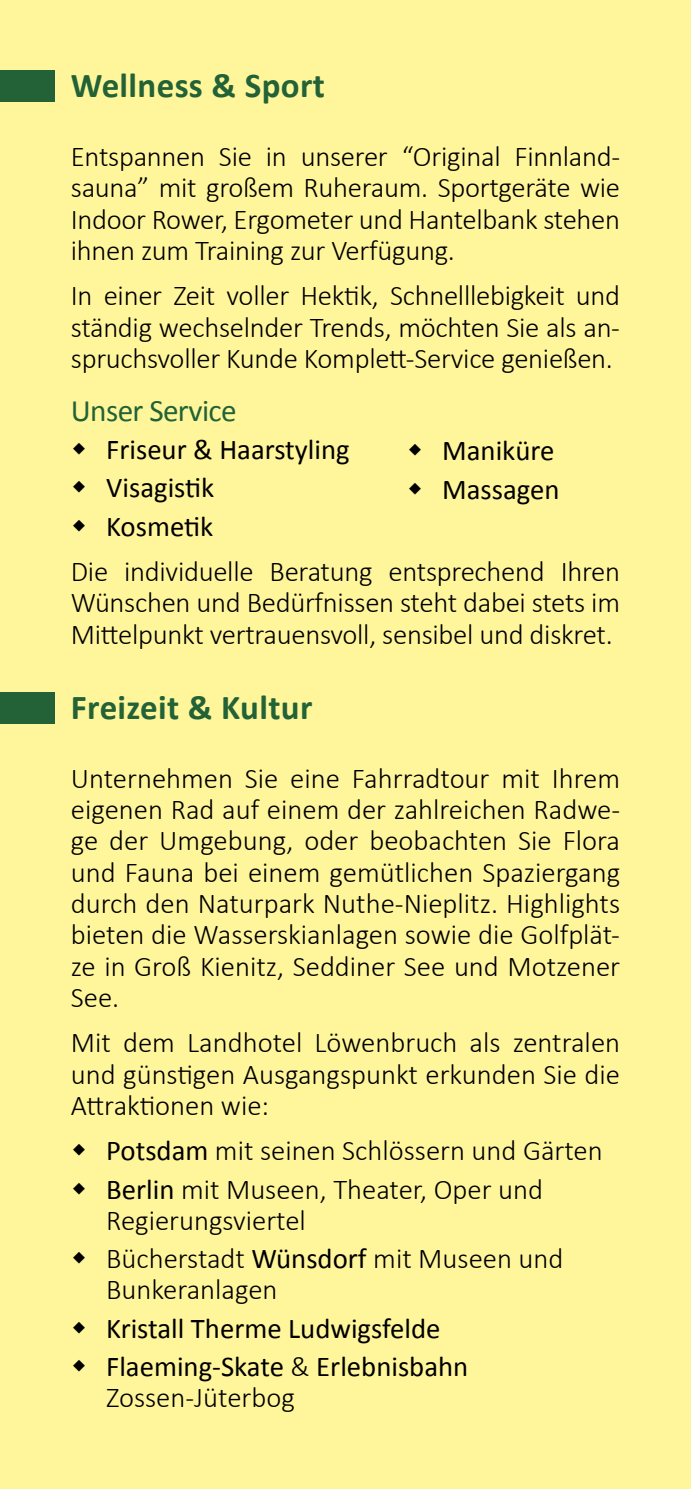
<style>
.page{position:relative;width:691px;height:1489px;background:#fff}
.page>*{position:absolute;margin:0;border:0;box-sizing:border-box;transform-origin:0 0}
.t1{font:700 35px "Calibri";letter-spacing:.01em;color:#226236}
.t2{font:31.25px "Calibri";letter-spacing:-.02em;color:#226236}
.t3{font:300 28.75px/31.2px "Calibri";color:#000;text-align:justify}
.t4{font:28.75px/38.2px "Calibri";color:#000}
.s1{font-weight:400}
.s2{font-weight:300}
</style>
<div class="page">
<div style="left:0;top:0;width:691px;height:1488px;background:#fff69b"></div>
<div style="left:0;top:692px;width:55px;height:31px;background:#226236"></div>
<div style="left:0;top:70px;width:55px;height:32px;background:#226236"></div>
<p class="t1" style="left:71px;top:63px;width:256px">Wellness &amp; Sport</p>
<p class="t3" style="left:71px;top:141px;width:551px">Entspannen Sie in unserer “Original Finnland&shy;sauna” mit großem Ruheraum. Sportgeräte wie Indoor Rower, Ergometer und Hantelbank stehen ihnen zum Training zur Verfügung.</p>
<p class="t3" style="left:71px;top:280px;width:551px">In einer Zeit voller Hektik, Schnelllebigkeit und ständig wechselnder Trends, möchten Sie als an&shy;spruchsvoller Kunde Komplett-Service genießen.</p>
<p class="t2" style="left:71px;top:390px;width:167px">Unser Service</p>
<p class="t4" style="left:106px;top:430px;width:245px">Friseur &amp; Haarstyling<br>Visagistik<br>Kosmetik</p>
<p class="t3" style="left:71px;top:555px;width:551px">Die individuelle Beratung entsprechend Ihren Wünschen und Bedürfnissen steht dabei stets im Mittelpunkt vertrauensvoll, sensibel und diskret.</p>
<p class="t4" style="left:442px;top:432px;width:119px">Maniküre<br>Massagen</p>
<p class="t1" style="left:71px;top:685px;width:243px">Freizeit &amp; Kultur</p>
<p class="t3" style="left:71px;top:762px;width:551px">Unternehmen Sie eine Fahrradtour mit Ihrem eigenen Rad auf einem der zahlreichen Radwe&shy;ge der Umgebung, oder beobachten Sie Flora und Fauna bei einem gemütlichen Spaziergang durch den Naturpark Nuthe-Nieplitz. Highlights bieten die Wasserskianlagen sowie die Golfplät&shy;ze in Groß Kienitz, Seddiner See und Motzener See.</p>
<p class="t3" style="left:71px;top:1026px;width:551px">Mit dem Landhotel Löwenbruch als zentralen und günstigen Ausgangspunkt erkunden Sie die Attraktionen wie:</p>
<p class="t3" style="left:106px;top:1131px;width:498px;line-height:38.2px"><span class="s1">Potsdam</span> mit seinen Schlössern und Gärten<br><span class="s1">Berlin</span> mit Museen, Theater, Oper und</p>
<p class="t3" style="left:106px;top:1200px;width:459px;line-height:38.2px">Regierungsviertel<br>Bücherstadt <span class="s1">Wünsdorf</span> mit Museen und</p>
<p class="t3" style="left:106px;top:1273px;width:173px">Bunkeranlagen</p>
<p class="t4" style="left:106px;top:1309px;width:364px">Kristall Therme Ludwigsfelde<br>Flaeming-Skate <span class="s2">&amp;</span> Erlebnisbahn</p>
<p class="t3" style="left:106px;top:1381px;width:190px">Zossen-Jüterbog</p>
</div>
